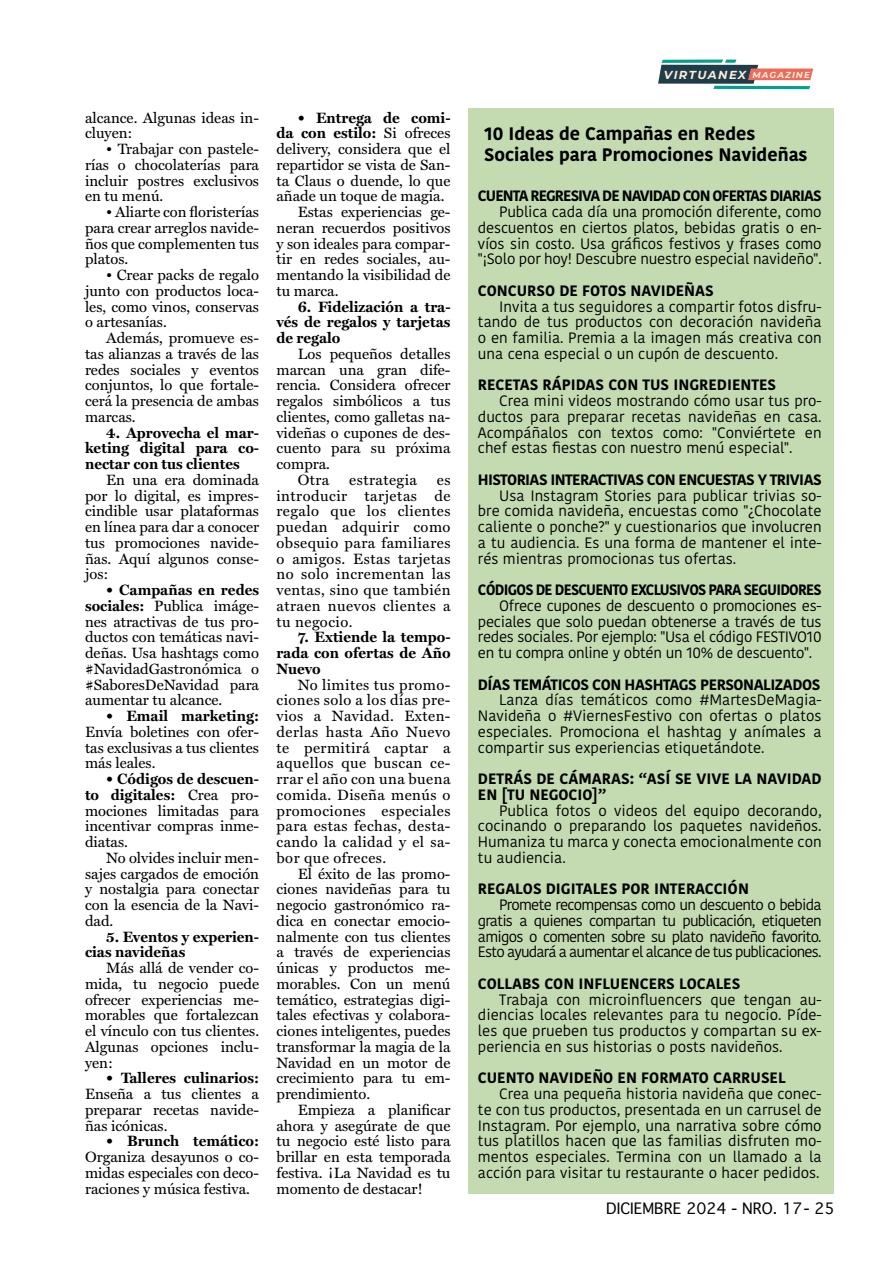
<style>
.page{position:relative;width:893px;height:1263px;background:#fff}
.page>*{position:absolute;margin:0;border:0;box-sizing:border-box;transform-origin:0 0}
.t1{font:700 18px/21px "Kohinoor Devanagari";color:#000}
.t2{font:15px/15.8px "Miller Text";color:#000;text-align:justify}
.t3{font:15px/15.8px "Kohinoor Devanagari";color:#000;text-align:justify}
.t4{font:700 15px/15.8px "Miller Text";color:#000;text-align:justify}
.t5{font:700 15px/15.8px "Kohinoor Devanagari";color:#000}
.t6{font:700 15px "Kohinoor Devanagari";letter-spacing:-.05em;color:#000;scale:.95 1}
.t7{font:700 15px "Kohinoor Devanagari";letter-spacing:-.06em;color:#000}
.t8{font:700 15px "Kohinoor Devanagari";letter-spacing:-.04em;color:#000}
.t9{font:700 15px "Kohinoor Devanagari";letter-spacing:-.02em;color:#000}
.t10{font:15px "Geneva";color:#000}
.t11{font:15px "Miller Text";letter-spacing:.03em;color:#000}
.t12{font:italic 700 11.55px "Montserrat";letter-spacing:.12em;color:#fdeddc}
.s1{font-weight:700}
.s2{font-weight:400}
.s3{font-size:8.7px}
</style>
<div class="page">
<svg style="left:658px;top:60px;width:155px;height:29px"></svg>
<div style="left:468px;top:108px;width:365px;height:1086px;background:#c4dbb1"></div>
<p class="t2" style="left:85px;top:108px;width:176px">alcance. Algunas ideas in&shy;cluyen:</p>
<p class="t2" style="left:85px;top:140px;width:176px;text-indent:21px">• Trabajar con pastele&shy;rías o chocolaterías para incluir postres exclusivos en tu menú.</p>
<p class="t2" style="left:85px;top:203px;width:176px;text-indent:21px">• Aliarte con floristerías para crear arreglos navide&shy;ños que complementen tus platos.</p>
<p class="t2" style="left:85px;top:266px;width:176px;text-indent:21px">• Crear packs de regalo junto con productos loca&shy;les, como vinos, conservas o artesanías.</p>
<p class="t2" style="left:85px;top:329px;width:176px;text-indent:21px">Además, promueve es&shy;tas alianzas a través de las redes sociales y eventos conjuntos, lo que fortale&shy;cerá la presencia de ambas marcas.</p>
<p class="t4" style="left:85px;top:424px;width:176px;text-indent:21px">4. Aprovecha el mar&shy;keting digital para co&shy;nectar con tus clientes</p>
<p class="t2" style="left:85px;top:471px;width:176px;text-indent:21px">En una era dominada por lo digital, es impres&shy;cindible usar plataformas en línea para dar a conocer tus promociones navide&shy;ñas. Aquí algunos conse&shy;jos:</p>
<p class="t2" style="left:85px;top:581px;width:176px;text-indent:21px"><span class="s1">• Campañas en redes sociales:</span> Publica imáge&shy;nes atractivas de tus pro&shy;ductos con temáticas navi&shy;deñas. Usa hashtags como #NavidadGastronómica o #SaboresDeNavidad para aumentar tu alcance.</p>
<p class="t4" style="left:106px;top:707px;width:154px">• Email marketing:</p>
<p class="t2" style="left:85px;top:723px;width:176px">Envía boletines con ofer&shy;tas exclusivas a tus clientes más leales.</p>
<p class="t2" style="left:85px;top:770px;width:176px;text-indent:21px"><span class="s1">• Códigos de descuen&shy;to digitales:</span> Crea pro&shy;mociones limitadas para incentivar compras inme&shy;diatas.</p>
<p class="t2" style="left:85px;top:849px;width:176px;text-indent:21px">No olvides incluir men&shy;sajes cargados de emoción y nostalgia para conectar con la esencia de la Navi&shy;dad.</p>
<p class="t4" style="left:85px;top:928px;width:176px;text-indent:21px">5. Eventos y experien&shy;cias navideñas</p>
<p class="t2" style="left:85px;top:959px;width:176px;text-indent:21px">Más allá de vender co&shy;mida, tu negocio puede ofrecer experiencias me&shy;morables que fortalezcan el vínculo con tus clientes.<br>Algunas opciones inclu&shy;yen:</p>
<p class="t4" style="left:106px;top:1070px;width:154px">• Talleres culinarios:</p>
<p class="t2" style="left:85px;top:1085px;width:176px">Enseña a tus clientes a preparar recetas navide&shy;ñas icónicas.</p>
<p class="t4" style="left:106px;top:1133px;width:154px">• Brunch temático:</p>
<p class="t2" style="left:85px;top:1148px;width:176px">Organiza desayunos o co&shy;midas especiales con deco&shy;raciones y música festiva.</p>
<p class="t4" style="left:298px;top:109px;width:154px">• Entrega de comi-</p>
<p class="t4" style="left:276px;top:125px;width:176px">da con estilo: <span class="s2">Si ofreces</span></p>
<p class="t2" style="left:276px;top:140px;width:176px">delivery, considera que el</p>
<p class="t2" style="left:276px;top:156px;width:176px">repartidor se vista de San-</p>
<p class="t2" style="left:276px;top:171px;width:176px">ta Claus o duende, lo que</p>
<p class="t2" style="left:276px;top:187px;width:169px">añade un toque de magia.</p>
<p class="t2" style="left:298px;top:203px;width:154px">Estas experiencias ge-</p>
<p class="t2" style="left:276px;top:219px;width:176px">neran recuerdos positivos</p>
<p class="t2" style="left:276px;top:234px;width:176px">y son ideales para compar-</p>
<p class="t2" style="left:276px;top:250px;width:176px">tir en redes sociales, au-</p>
<p class="t2" style="left:276px;top:266px;width:176px">mentando la visibilidad de</p>
<p class="t2" style="left:276px;top:282px;width:63px">tu marca.</p>
<p class="t4" style="left:276px;top:298px;width:176px;text-indent:21px">6. Fidelización a tra&shy;vés de regalos y tarjetas de regalo</p>
<p class="t2" style="left:298px;top:345px;width:154px">Los pequeños detalles</p>
<p class="t2" style="left:276px;top:360px;width:176px">marcan una gran dife-</p>
<p class="t2" style="left:276px;top:376px;width:176px">rencia. Considera ofrecer</p>
<p class="t2" style="left:276px;top:392px;width:176px">regalos simbólicos a tus</p>
<p class="t2" style="left:276px;top:408px;width:176px">clientes, como galletas na-</p>
<p class="t2" style="left:276px;top:423px;width:176px">videñas o cupones de des-</p>
<p class="t2" style="left:276px;top:439px;width:176px">cuento para su próxima</p>
<p class="t2" style="left:276px;top:455px;width:55px">compra.</p>
<p class="t2" style="left:298px;top:471px;width:33px">Otra</p>
<p class="t11" style="left:349px;top:468px;width:69px">estrategia</p>
<p class="t2" style="left:276px;top:471px;width:176px;text-indent:160px">es introducir tarjetas de regalo que los clientes puedan adquirir como obsequio para familiares o amigos. Estas tarjetas no solo incrementan las ventas, sino que también atraen nuevos clientes a tu negocio.</p>
<p class="t4" style="left:276px;top:629px;width:176px;text-indent:21px">7. Extiende la tempo&shy;rada con ofertas de Año Nuevo</p>
<p class="t2" style="left:276px;top:675px;width:176px;text-indent:21px">No limites tus promo&shy;ciones solo a los días pre&shy;vios a Navidad. Exten&shy;derlas hasta Año Nuevo te permitirá captar a aquellos que buscan ce&shy;rrar el año con una buena comida. Diseña menús o promociones especiales para estas fechas, desta&shy;cando la calidad y el sa&shy;bor que ofreces.</p>
<p class="t2" style="left:276px;top:864px;width:176px;text-indent:21px">El éxito de las promo&shy;ciones navideñas para tu negocio gastronómico ra&shy;dica en conectar emocio&shy;nalmente con tus clientes a través de experiencias únicas y productos me&shy;morables. Con un menú temático, estrategias digi&shy;tales efectivas y colabora&shy;ciones inteligentes, puedes transformar la magia de la Navidad en un motor de crecimiento para tu em&shy;prendimiento.</p>
<p class="t2" style="left:276px;top:1101px;width:176px;text-indent:21px">Empieza a planificar ahora y asegúrate de que tu negocio esté listo para brillar en esta temporada festiva. ¡La Navidad es tu momento de destacar!</p>
<p class="t12" style="left:664px;top:66px;width:148px">VIRTUANEX <span class="s3">MAGAZINE</span></p>
<p class="t1" style="left:484px;top:123px;width:325px">10 Ideas de Campañas en Redes<br>Sociales para Promociones Navideñas</p>
<p class="t7" style="left:478px;top:183px;width:345px">CUENTA REGRESIVA DE NAVIDAD CON OFERTAS DIARIAS</p>
<p class="t3" style="left:478px;top:204px;width:345px;text-indent:21px">Publica cada día una promoción diferente, como descuentos en ciertos platos, bebidas gratis o en&shy;víos sin costo. Usa gráficos festivos y frases como "¡Solo por hoy! Descubre nuestro especial navideño".</p>
<p class="t5" style="left:478px;top:282px;width:237px">CONCURSO DE FOTOS NAVIDEÑAS</p>
<p class="t3" style="left:478px;top:298px;width:345px;text-indent:21px">Invita a tus seguidores a compartir fotos disfru&shy;tando de tus productos con decoración navideña o en familia. Premia a la imagen más creativa con una cena especial o un cupón de descuento.</p>
<p class="t5" style="left:478px;top:377px;width:300px">RECETAS RÁPIDAS CON TUS INGREDIENTES</p>
<p class="t3" style="left:478px;top:393px;width:345px;text-indent:21px">Crea mini videos mostrando cómo usar tus pro&shy;ductos para preparar recetas navideñas en casa.<br>Acompáñalos con textos como: "Conviértete en chef estas fiestas con nuestro menú especial".</p>
<p class="t8" style="left:478px;top:466px;width:345px">HISTORIAS INTERACTIVAS CON ENCUESTAS Y TRIVIAS</p>
<p class="t3" style="left:478px;top:487px;width:345px;text-indent:21px">Usa Instagram Stories para publicar trivias so&shy;bre comida navideña, encuestas como "¿Chocolate caliente o ponche?" y cuestionarios que involucren a tu audiencia. Es una forma de mantener el inte&shy;rés mientras promocionas tus ofertas.</p>
<p class="t6" style="left:478px;top:576px;width:363px">CÓDIGOS DE DESCUENTO EXCLUSIVOS PARA SEGUIDORES</p>
<p class="t3" style="left:478px;top:598px;width:345px;text-indent:21px">Ofrece cupones de descuento o promociones es&shy;peciales que solo puedan obtenerse a través de tus redes sociales. Por ejemplo: "Usa el código FESTIVO10 en tu compra online y obtén un 10% de descuento".</p>
<p class="t9" style="left:478px;top:671px;width:344px">DÍAS TEMÁTICOS CON HASHTAGS PERSONALIZADOS</p>
<p class="t3" style="left:478px;top:692px;width:345px;text-indent:21px">Lanza días temáticos como #MartesDeMagia-Navideña o #ViernesFestivo con ofertas o platos especiales. Promociona el hashtag y anímales a compartir sus experiencias etiquetándote.</p>
<p class="t5" style="left:478px;top:771px;width:345px">DETRÁS DE CÁMARAS: “ASÍ SE VIVE LA NAVIDAD<br>EN [TU NEGOCIO]”</p>
<p class="t3" style="left:478px;top:802px;width:345px;text-indent:21px">Publica fotos o videos del equipo decorando, cocinando o preparando los paquetes navideños.<br>Humaniza tu marca y conecta emocionalmente con tu audiencia.</p>
<p class="t5" style="left:478px;top:881px;width:273px">REGALOS DIGITALES POR INTERACCIÓN</p>
<p class="t3" style="left:478px;top:897px;width:345px;text-indent:21px">Promete recompensas como un descuento o bebida gratis a quienes compartan tu publicación, etiqueten amigos o comenten sobre su plato navideño favorito.<br>Esto ayudará a aumentar el alcance de tus publicaciones.</p>
<p class="t5" style="left:478px;top:975px;width:264px">COLLABS CON INFLUENCERS LOCALES</p>
<p class="t3" style="left:478px;top:991px;width:345px;text-indent:21px">Trabaja con microinfluencers que tengan au&shy;diencias locales relevantes para tu negocio. Píde&shy;les que prueben tus productos y compartan su ex&shy;periencia en sus historias o posts navideños.</p>
<p class="t5" style="left:478px;top:1070px;width:309px">CUENTO NAVIDEÑO EN FORMATO CARRUSEL</p>
<p class="t3" style="left:478px;top:1086px;width:345px;text-indent:21px">Crea una pequeña historia navideña que conec&shy;te con tus productos, presentada en un carrusel de Instagram. Por ejemplo, una narrativa sobre cómo tus platillos hacen que las familias disfruten mo&shy;mentos especiales. Termina con un llamado a la acción para visitar tu restaurante o hacer pedidos.</p>
<p class="t10" style="left:606px;top:1200px;width:230px">DICIEMBRE 2024 - NRO. 17- 25</p>
</div>
